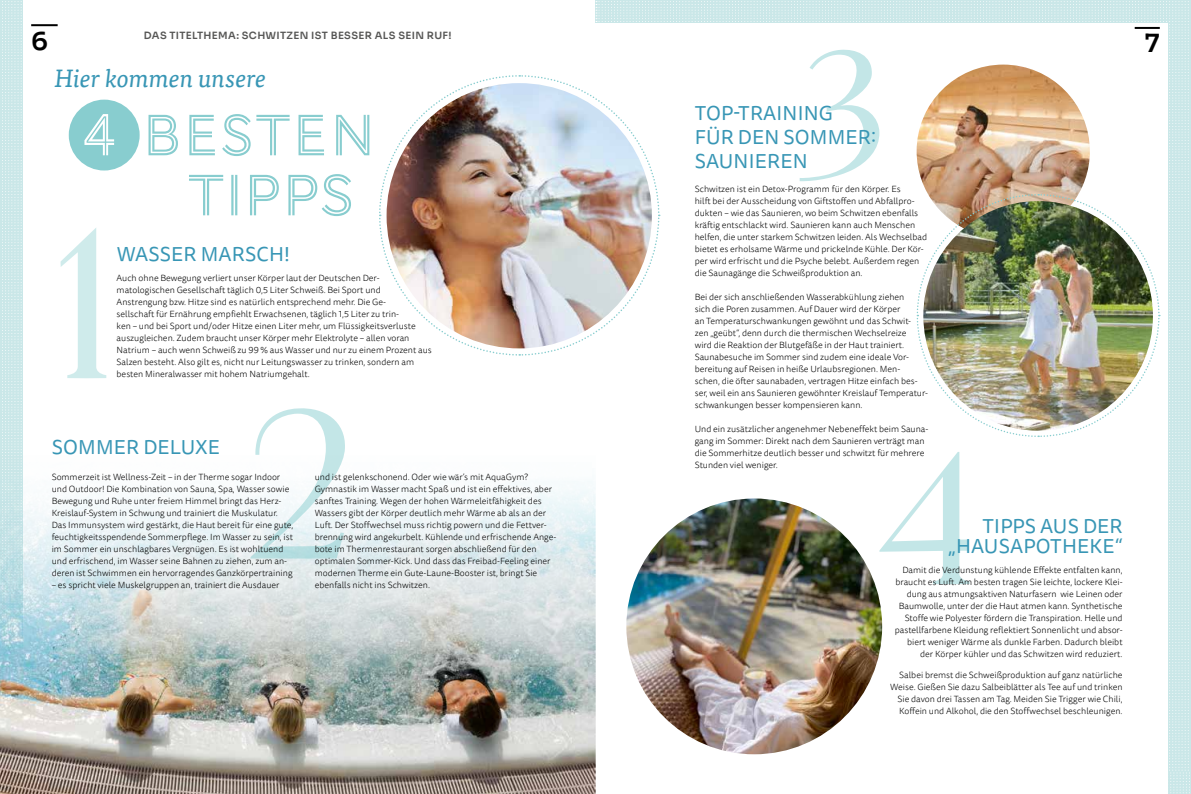
<style>
.page{position:relative;width:1191px;height:794px;background:#fff}
.page>*{position:absolute;margin:0;border:0;box-sizing:border-box;transform-origin:0 0}
.t1{font:60px/60px "AW Conqueror Std Inline";color:#88cdcf}
.t2{font:italic 25px "Tisa Pro";letter-spacing:-.01em;color:#3896b5}
.t3{font:25px "Sora";color:#000}
.t4{font:20px/24px "Tisa Sans Pro";letter-spacing:.01em;color:#3896b5;text-align:right}
.t5{font:10px "Sora";letter-spacing:.03em;color:#575756}
.t6{font:300 9px/12px "Tisa Sans Pro";color:#000}
.s1{color:#fff}
</style>
<div class="page">
<div style="left:69px;top:100px;width:71px;height:70px;background:#88cdcf;border-radius:50%"></div>
<svg style="left:0;top:1px;width:23px;height:436px;background:#cde8e9"></svg>
<img style="left:0;top:437px;width:595px;height:357px">
<hr style="left:31px;top:24px;width:27px;height:2px;background:#000">
<svg style="left:250px;top:408px;width:96px;height:150px"></svg>
<svg style="left:60px;top:228px;width:46px;height:150px"></svg>
<img style="left:378px;top:1px;width:813px;height:792px">
<p class="t5" style="left:144px;top:27px;width:309px">DAS TITELTHEMA: SCHWITZEN IST BESSER ALS SEIN RUF!</p>
<h2 class="t3" style="left:31px;top:20px;width:18px">6</h2>
<h2 class="t3" style="left:1144px;top:23px;width:16px">7</h2>
<h2 class="t2" style="left:54px;top:60px;width:214px">Hier kommen unsere</h2>
<h1 class="t1" style="left:187px;top:106px;width:190px;text-indent:-105px"><span class="s1">4</span> BESTEN<br>TIPPS</h1>
<h3 class="t4" style="left:117px;top:242px;width:175px">WASSER MARSCH!</h3>
<p class="t6" style="left:117px;top:272px;width:317px">Auch ohne Bewegung verliert unser Körper laut der Deutschen Der&shy;matologischen Gesellschaft täglich 0,5 Liter Schweiß. Bei Sport und Anstrengung bzw. Hitze sind es natürlich entsprechend mehr. Die Ge-<br>sellschaft für Ernährung empfiehlt Erwachsenen, täglich 1,5 Liter zu trin-<br>ken – und bei Sport und/oder Hitze einen Liter mehr, um Flüssigkeitsverluste auszugleichen. Zudem braucht unser Körper mehr Elektrolyte – allen voran Natrium – auch wenn Schweiß zu 99 % aus Wasser und nur zu einem Prozent aus Salzen besteht. Also gilt es, nicht nur Leitungswasser zu trinken, sondern am besten Mineralwasser mit hohem Natriumgehalt.</p>
<h3 class="t4" style="left:52px;top:435px;width:170px">SOMMER DELUXE</h3>
<p class="t6" style="left:52px;top:471px;width:243px">Sommerzeit ist Wellness-Zeit – in der Therme sogar Indoor und Outdoor! Die Kombination von Sauna, Spa, Wasser sowie Bewegung und Ruhe unter freiem Himmel bringt das Herz-Kreislauf-System in Schwung und trainiert die Muskulatur.<br>Das Immunsystem wird gestärkt, die Haut bereit für eine gute, feuchtigkeitsspendende Sommerpflege. Im Wasser zu sein, ist im Sommer ein unschlagbares Vergnügen. Es ist wohltuend und erfrischend, im Wasser seine Bahnen zu ziehen, zum an&shy;deren ist Schwimmen ein hervorragendes Ganzkörpertraining</p>
<p class="t6" style="left:52px;top:579px;width:229px">– es spricht viele Muskelgruppen an, trainiert die Ausdauer</p>
<p class="t6" style="left:315px;top:471px;width:243px">und ist gelenkschonend. Oder wie wär’s mit AquaGym?<br>Gymnastik im Wasser macht Spaß und ist ein effektives, aber sanftes Training. Wegen der hohen Wärmeleitfähigkeit des Wassers gibt der Körper deutlich mehr Wärme ab als an der Luft. Der Stoffwechsel muss richtig powern und die Fettver&shy;brennung wird angekurbelt. Kühlende und erfrischende Ange&shy;bote im Thermenrestaurant sorgen abschließend für den optimalen Sommer-Kick. Und dass das Freibad-Feeling einer modernen Therme ein Gute-Laune-Booster ist, bringt Sie ebenfalls nicht ins Schwitzen.</p>
<h3 class="t4" style="left:695px;top:101px;width:183px;text-align:left">TOP-TRAINING<br>FÜR DEN SOMMER:<br>SAUNIEREN</h3>
<p class="t6" style="left:694px;top:183px;width:234px">Schwitzen ist ein Detox-Programm für den Körper. Es<br>hilft bei der Ausscheidung von Giftstoffen und Abfallpro&shy;dukten – wie das Saunieren, wo beim Schwitzen ebenfalls kräftig entschlackt wird. Saunieren kann auch Menschen helfen, die unter starkem Schwitzen leiden. Als Wechselbad bietet es erholsame Wärme und prickelnde Kühle. Der Kör&shy;per wird erfrischt und die Psyche belebt. Außerdem regen die Saunagänge die Schweißproduktion an.</p>
<p class="t6" style="left:694px;top:291px;width:235px">Bei der sich anschließenden Wasserabkühlung ziehen<br>sich die Poren zusammen. Auf Dauer wird der Körper<br>an Temperaturschwankungen gewöhnt und das Schwit-<br>zen „geübt“, denn durch die thermischen Wechselreize<br>wird die Reaktion der Blutgefäße in der Haut trainiert.<br>Saunabesuche im Sommer sind zudem eine ideale Vor&shy;bereitung auf Reisen in heiße Urlaubsregionen. Men-<br>schen, die öfter saunabaden, vertragen Hitze einfach bes&shy;ser, weil ein ans Saunieren gewöhnter Kreislauf Temperatur&shy;schwankungen besser kompensieren kann.</p>
<p class="t6" style="left:694px;top:423px;width:235px">Und ein zusätzlicher angenehmer Nebeneffekt beim Sauna&shy;gang im Sommer: Direkt nach dem Saunieren verträgt man die Sommerhitze deutlich besser und schwitzt für mehrere Stunden viel weniger.</p>
<h3 class="t4" style="left:948px;top:516px;width:176px;line-height:20px">TIPPS AUS DER „HAUSAPOTHEKE“</h3>
<p class="t6" style="left:894px;top:564px;width:229px;text-align:right">Damit die Verdunstung kühlende Effekte entfalten kann, braucht es Luft. Am besten tragen Sie leichte, lockere Klei&shy;dung aus atmungsaktiven Naturfasern wie Leinen oder Baumwolle, unter der die Haut atmen kann. Synthetische Stoffe wie Polyester fördern die Transpiration. Helle und pastellfarbene Kleidung reflektiert Sonnenlicht und absor&shy;biert weniger Wärme als dunkle Farben. Dadurch bleibt der Körper kühler und das Schwitzen wird reduziert.</p>
<p class="t6" style="left:890px;top:669px;width:234px;text-align:right">Salbei bremst die Schweißproduktion auf ganz natürliche Weise. Gießen Sie dazu Salbeiblätter als Tee auf und trinken Sie davon drei Tassen am Tag. Meiden Sie Trigger wie Chili, Koffein und Alkohol, die den Stoffwechsel beschleunigen.</p>
</div>
